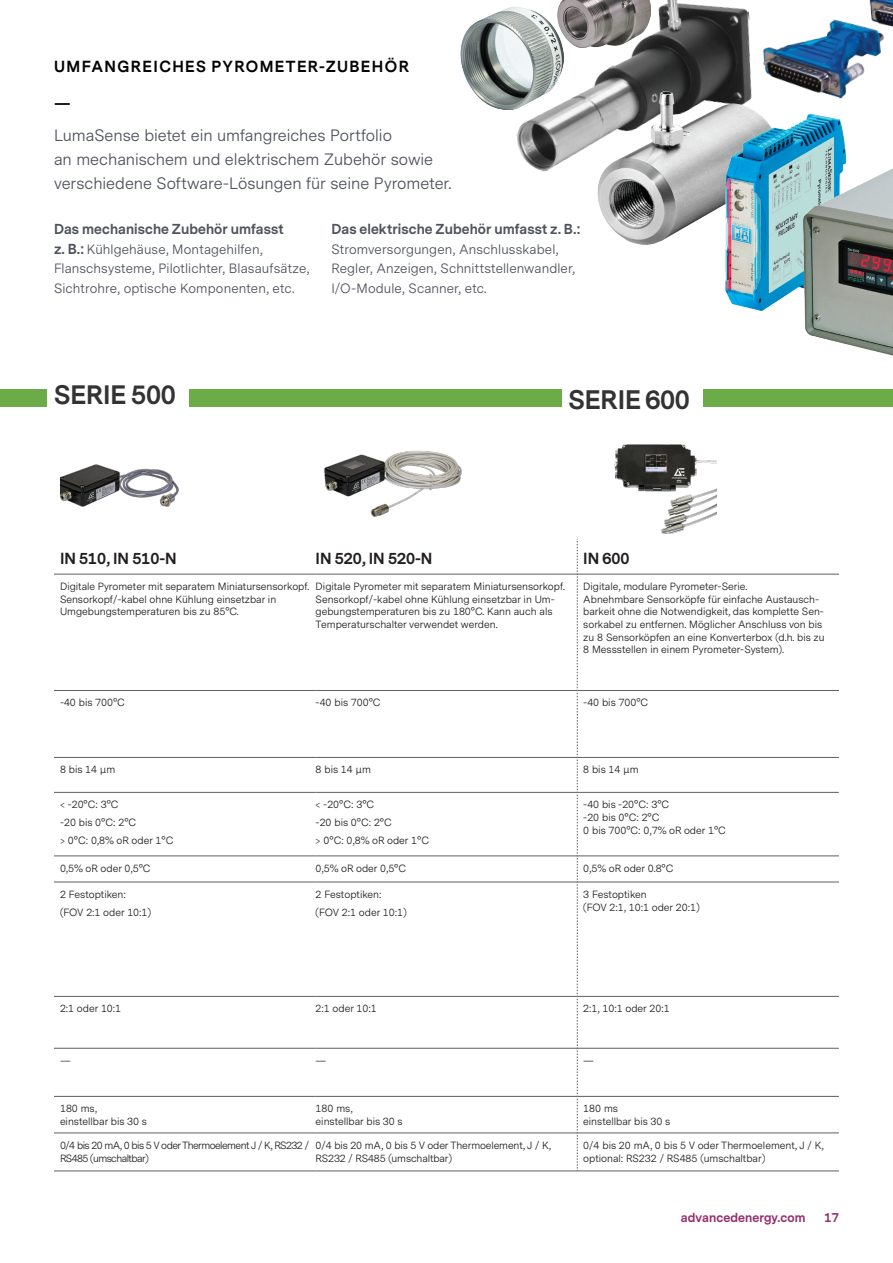
<style>
.page{position:relative;width:893px;height:1263px;background:#fff}
.page>*{position:absolute;margin:0;border:0;box-sizing:border-box;transform-origin:0 0}
.Image_Caption{font:700 25.05px "Messina Sans";color:#333}
.Image_Caption-2{font:700 24.9px "Messina Sans";color:#333}
.BC___Table{font:16.5px/24px "Messina Sans";color:#4f535c}
.Table_Body{font:700 15px "Messina Sans";color:#231f20}
.BC___Centre{font:700 15px "Messina Sans";letter-spacing:.095em;color:#040503}
.B___3pt_Space_After{font:13.5px/19.5px "Messina Sans";letter-spacing:.01em;color:#4f535c}
.t1{font:700 12px "Messina Sans";letter-spacing:.01em;color:#93316c}
.Table_Body-2{font:10.5px/12.6px "Messina Sans";color:#231f20}
.Table_Body-3{font:10.5px/12.6px "Messina Sans";letter-spacing:-.05em;color:#231f20}
.s1{font-weight:700}
.s2{font-size:25.05px}
</style>
<div class="page">
<div style="left:0;top:389px;width:46px;height:18px;background:#6bac48"></div>
<div style="left:189px;top:389px;width:373px;height:18px;background:#6bac48"></div>
<div style="left:704px;top:389px;width:189px;height:18px;background:#6bac48"></div>
<svg style="left:54px;top:539px;width:785px;height:632px"></svg>
<hr style="left:316px;top:574px;width:261px;height:1px;background:#5f5f62">
<hr style="left:577px;top:574px;width:262px;height:1px;background:#5f5f62">
<hr style="left:316px;top:757px;width:261px;height:1px;background:#5f5f62">
<hr style="left:577px;top:757px;width:262px;height:1px;background:#5f5f62">
<hr style="left:316px;top:792px;width:261px;height:1px;background:#5f5f62">
<hr style="left:577px;top:792px;width:262px;height:1px;background:#5f5f62">
<hr style="left:316px;top:856px;width:261px;height:1px;background:#5f5f62">
<hr style="left:577px;top:856px;width:262px;height:1px;background:#5f5f62">
<hr style="left:316px;top:882px;width:261px;height:1px;background:#5f5f62">
<hr style="left:577px;top:882px;width:262px;height:1px;background:#5f5f62">
<hr style="left:316px;top:996px;width:261px;height:1px;background:#5f5f62">
<hr style="left:577px;top:996px;width:262px;height:1px;background:#5f5f62">
<hr style="left:316px;top:1048px;width:261px;height:1px;background:#5f5f62">
<hr style="left:577px;top:1048px;width:262px;height:1px;background:#5f5f62">
<hr style="left:316px;top:1096px;width:261px;height:1px;background:#5f5f62">
<hr style="left:577px;top:1096px;width:262px;height:1px;background:#5f5f62">
<hr style="left:316px;top:1133px;width:261px;height:1px;background:#5f5f62">
<hr style="left:577px;top:1133px;width:262px;height:1px;background:#5f5f62">
<hr style="left:316px;top:1171px;width:261px;height:1px;background:#5f5f62">
<hr style="left:577px;top:1171px;width:262px;height:1px;background:#5f5f62">
<hr style="left:316px;top:690px;width:261px;height:1px;background:#5f5f62">
<hr style="left:577px;top:690px;width:262px;height:1px;background:#5f5f62">
<hr style="left:54px;top:574px;width:262px;height:1px;background:#5f5f62">
<hr style="left:54px;top:690px;width:262px;height:1px;background:#5f5f62">
<hr style="left:54px;top:757px;width:262px;height:1px;background:#5f5f62">
<hr style="left:54px;top:792px;width:262px;height:1px;background:#5f5f62">
<hr style="left:54px;top:856px;width:262px;height:1px;background:#5f5f62">
<hr style="left:54px;top:882px;width:262px;height:1px;background:#5f5f62">
<hr style="left:54px;top:996px;width:262px;height:1px;background:#5f5f62">
<hr style="left:54px;top:1048px;width:262px;height:1px;background:#5f5f62">
<hr style="left:54px;top:1096px;width:262px;height:1px;background:#5f5f62">
<hr style="left:54px;top:1133px;width:262px;height:1px;background:#5f5f62">
<hr style="left:54px;top:1171px;width:262px;height:1px;background:#5f5f62">
<svg style="left:577px;top:539px;width:1px;height:632px"></svg>
<img style="left:60px;top:464px;width:119px;height:43px">
<img style="left:324px;top:450px;width:138px;height:67px">
<img style="left:614px;top:444px;width:102px;height:90px">
<img style="left:460px;top:10px;width:43px;height:100px">
<img style="left:503px;top:0;width:239px;height:172px">
<img style="left:597px;top:92px;width:161px;height:153px">
<img style="left:726px;top:114px;width:119px;height:197px">
<img style="left:803px;top:156px;width:90px;height:200px">
<img style="left:557px;top:0;width:93px;height:47px">
<img style="left:742px;top:0;width:151px;height:105px">
<p class="BC___Centre" style="left:54px;top:56px;width:356px">UMFANGREICHES PYROMETER-ZUBEHÖR</p>
<p class="BC___Centre" style="left:54px;top:92px;width:18px">—</p>
<p class="BC___Table" style="left:54px;top:124px;width:399px">LumaSense bietet ein umfangreiches Portfolio<br>an mechanischem und elektrischem Zubehör sowie verschiedene Software-Lösungen für seine Pyrometer.</p>
<p class="B___3pt_Space_After" style="left:54px;top:220px;width:257px"><span class="s1">Das mechanische Zubehör umfasst<br>z. B.:</span> Kühlgehäuse, Montagehilfen, Flanschsysteme, Pilotlichter, Blasaufsätze, Sichtrohre, optische Komponenten, etc.</p>
<p class="B___3pt_Space_After" style="left:331px;top:220px;width:250px"><span class="s1">Das elektrische Zubehör umfasst z. B.:<br></span>Stromversorgungen, Anschlusskabel, Regler, Anzeigen, Schnittstellenwandler, I/O-Module, Scanner, etc.</p>
<p class="Image_Caption-2" style="left:54px;top:377px;width:123px">SERIE <span class="s2">500</span></p>
<p class="Image_Caption" style="left:568px;top:382px;width:123px">SERIE 600</p>
<p class="Table_Body" style="left:60px;top:548px;width:118px">IN 510, IN 510-N</p>
<p class="Table_Body" style="left:316px;top:548px;width:118px">IN 520, IN 520-N</p>
<p class="Table_Body" style="left:583px;top:548px;width:48px">IN 600</p>
<p class="Table_Body-2" style="left:60px;top:580px;width:251px">Digitale Pyrometer mit separatem Miniatursensorkopf.<br>Sensorkopf/-kabel ohne Kühlung einsetzbar in<br>Umgebungstemperaturen bis zu 85°C.</p>
<p class="Table_Body-2" style="left:316px;top:580px;width:251px">Digitale Pyrometer mit separatem Miniatursensorkopf.<br>Sensorkopf/-kabel ohne Kühlung einsetzbar in Um&shy;gebungstemperaturen bis zu 180°C. Kann auch als Temperaturschalter verwendet werden.</p>
<p class="Table_Body-2" style="left:583px;top:580px;width:243px">Digitale, modulare Pyrometer-Serie.<br>Abnehmbare Sensorköpfe für einfache Austausch&shy;barkeit ohne die Notwendigkeit, das komplette Sen&shy;sorkabel zu entfernen. Möglicher Anschluss von bis zu 8 Sensorköpfen an eine Konverterbox (d.h. bis zu 8 Messstellen in einem Pyrometer-System).</p>
<p class="Table_Body-2" style="left:60px;top:697px;width:66px">-40 bis 700°C</p>
<p class="Table_Body-2" style="left:316px;top:697px;width:66px">-40 bis 700°C</p>
<p class="Table_Body-2" style="left:583px;top:697px;width:66px">-40 bis 700°C</p>
<p class="Table_Body-2" style="left:60px;top:764px;width:57px">8 bis 14 µm</p>
<p class="Table_Body-2" style="left:316px;top:764px;width:57px">8 bis 14 µm</p>
<p class="Table_Body-2" style="left:583px;top:764px;width:57px">8 bis 14 µm</p>
<p class="Table_Body-2" style="left:60px;top:799px;width:60px">&lt; -20°C: 3°C</p>
<p class="Table_Body-2" style="left:60px;top:817px;width:78px">-20 bis 0°C: 2°C</p>
<p class="Table_Body-2" style="left:60px;top:835px;width:115px">&gt; 0°C: 0,8% oR oder 1°C</p>
<p class="Table_Body-2" style="left:316px;top:799px;width:60px">&lt; -20°C: 3°C</p>
<p class="Table_Body-2" style="left:316px;top:817px;width:78px">-20 bis 0°C: 2°C</p>
<p class="Table_Body-2" style="left:316px;top:835px;width:115px">&gt; 0°C: 0,8% oR oder 1°C</p>
<p class="Table_Body-2" style="left:583px;top:799px;width:144px">-40 bis -20°C: 3°C<br>-20 bis 0°C: 2°C<br>0 bis 700°C: 0,7% oR oder 1°C</p>
<p class="Table_Body-2" style="left:60px;top:862px;width:92px">0,5% oR oder 0,5°C</p>
<p class="Table_Body-2" style="left:316px;top:862px;width:92px">0,5% oR oder 0,5°C</p>
<p class="Table_Body-2" style="left:583px;top:862px;width:92px">0,5% oR oder 0.8°C</p>
<p class="Table_Body-2" style="left:60px;top:888px;width:67px">2 Festoptiken:</p>
<p class="Table_Body-2" style="left:60px;top:906px;width:93px">(FOV 2:1 oder 10:1)</p>
<p class="Table_Body-2" style="left:316px;top:888px;width:67px">2 Festoptiken:</p>
<p class="Table_Body-2" style="left:316px;top:906px;width:93px">(FOV 2:1 oder 10:1)</p>
<p class="Table_Body-2" style="left:583px;top:888px;width:118px">3 Festoptiken<br>(FOV 2:1, 10:1 oder 20:1)</p>
<p class="Table_Body-2" style="left:60px;top:1003px;width:63px">2:1 oder 10:1</p>
<p class="Table_Body-2" style="left:316px;top:1003px;width:63px">2:1 oder 10:1</p>
<p class="Table_Body-2" style="left:583px;top:1003px;width:88px">2:1, 10:1 oder 20:1</p>
<p class="Table_Body-2" style="left:60px;top:1055px;width:12px">—</p>
<p class="Table_Body-2" style="left:316px;top:1055px;width:12px">—</p>
<p class="Table_Body-2" style="left:583px;top:1055px;width:12px">—</p>
<p class="Table_Body-2" style="left:60px;top:1103px;width:89px">180 ms, einstellbar bis 30 s</p>
<p class="Table_Body-2" style="left:316px;top:1103px;width:89px">180 ms, einstellbar bis 30 s</p>
<p class="Table_Body-2" style="left:583px;top:1103px;width:89px">180 ms<br>einstellbar bis 30 s</p>
<p class="Table_Body-3" style="left:60px;top:1139px;width:251px">0/4 bis 20 mA, 0 bis 5 V oder Thermoelement J / K, RS232 /<br>RS485 (umschaltbar)</p>
<p class="Table_Body-2" style="left:316px;top:1139px;width:237px">0/4 bis 20 mA, 0 bis 5 V oder Thermoelement, J / K,<br>RS232 / RS485 (umschaltbar)</p>
<p class="Table_Body-2" style="left:583px;top:1139px;width:242px">0/4 bis 20 mA, 0 bis 5 V oder Thermoelement, J / K, optional: RS232 / RS485 (umschaltbar)</p>
<p class="t1" style="left:681px;top:1209px;width:126px">advancedenergy.com</p>
<p class="t1" style="left:824px;top:1209px;width:16px">17</p>
</div>
